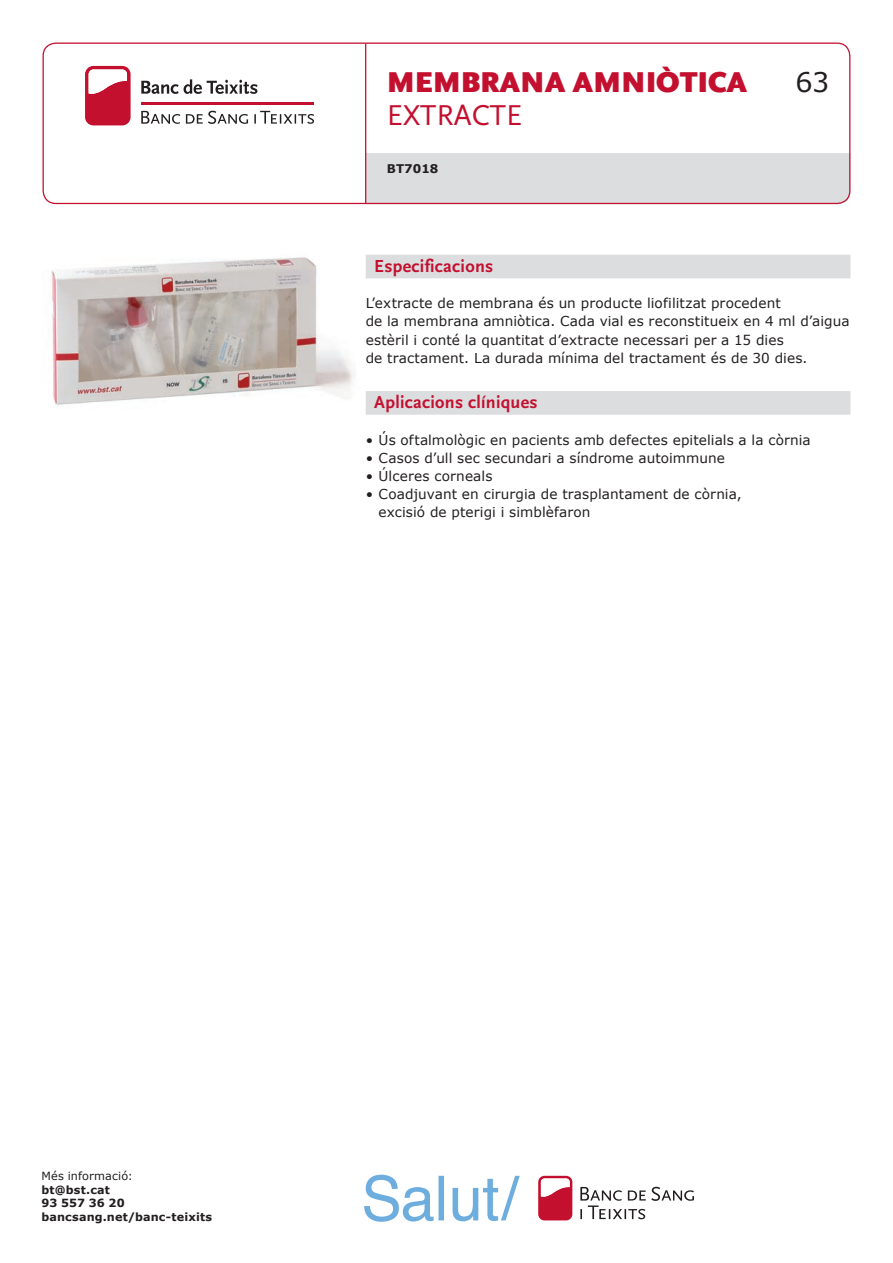
<style>
.page{position:relative;width:893px;height:1263px;background:#fff}
.page>*{position:absolute;margin:0;border:0;box-sizing:border-box;transform-origin:0 0}
.t1{font:900 30px "Scala Sans";letter-spacing:-.005em;color:#c3102f}
.t2{font:30px "Scala Sans";color:#c3102f}
.t3{font:27px "Verdana";color:#231f20}
.t4{font:700 18.15px "Scala Sans";letter-spacing:.015em;color:#c3102f}
.t5{font:13.65px/18.1px "Verdana";letter-spacing:.005em;color:#231f20}
.t6{font:700 12px "Verdana";color:#231f20}
.t7{font:700 11.25px/13.5px "Verdana";letter-spacing:.01em;color:#231f20}
.t8{font:11.25px "Verdana";letter-spacing:.01em;color:#231f20}
</style>
<div class="page">
<div style="left:366px;top:153px;width:484px;height:51px;background:#dcdddf"></div>
<div style="left:43px;top:43px;width:807px;height:161px;border:1px solid #c3102f;border-radius:13px"></div>
<hr style="left:365px;top:44px;width:1px;height:159px;background:#c3102f">
<svg style="left:85px;top:66px;width:46px;height:59px"></svg>
<svg style="left:141px;top:79px;width:173px;height:45px"></svg>
<svg style="left:580px;top:1187px;width:114px;height:32px"></svg>
<svg style="left:538px;top:1176px;width:34px;height:44px"></svg>
<svg style="left:364px;top:1175px;width:156px;height:47px"></svg>
<div style="left:366px;top:255px;width:484px;height:23px;background:#dcdddf"></div>
<div style="left:366px;top:391px;width:484px;height:24px;background:#dcdddf"></div>
<img style="left:51px;top:257px;width:303px;height:149px">
<h1 class="t1" style="left:387px;top:66px;width:362px">MEMBRANA AMNIÒTICA</h1>
<h2 class="t3" style="left:795px;top:64px;width:35px">63</h2>
<h1 class="t2" style="left:387px;top:99px;width:137px">EXTRACTE</h1>
<p class="t6" style="left:387px;top:160px;width:53px">BT7018</p>
<h3 class="t4" style="left:374px;top:256px;width:121px">Especificacions</h3>
<p class="t5" style="left:366px;top:294px;width:485px">L’extracte de membrana és un producte liofilitzat procedent<br>de la membrana amniòtica. Cada vial es reconstitueix en 4 ml d’aigua estèril i conté la quantitat d’extracte necessari per a 15 dies<br>de tractament. La durada mínima del tractament és de 30 dies.</p>
<h3 class="t4" style="left:374px;top:393px;width:165px">Aplicacions clíniques</h3>
<p class="t5" style="left:366px;top:430px;width:447px">• Ús oftalmològic en pacients amb defectes epitelials a la còrnia</p>
<p class="t5" style="left:366px;top:449px;width:361px">• Casos d’ull sec secundari a síndrome autoimmune</p>
<p class="t5" style="left:366px;top:467px;width:128px">• Úlceres corneals</p>
<p class="t5" style="left:379px;top:485px;width:365px;text-indent:-13px">• Coadjuvant en cirurgia de trasplantament de còrnia, excisió de pterigi i simblèfaron</p>
<p class="t8" style="left:42px;top:1168px;width:93px">Més informació:</p>
<p class="t7" style="left:42px;top:1182px;width:172px">bt@bst.cat<br>93 557 36 20 bancsang.net/banc-teixits</p>
</div>
